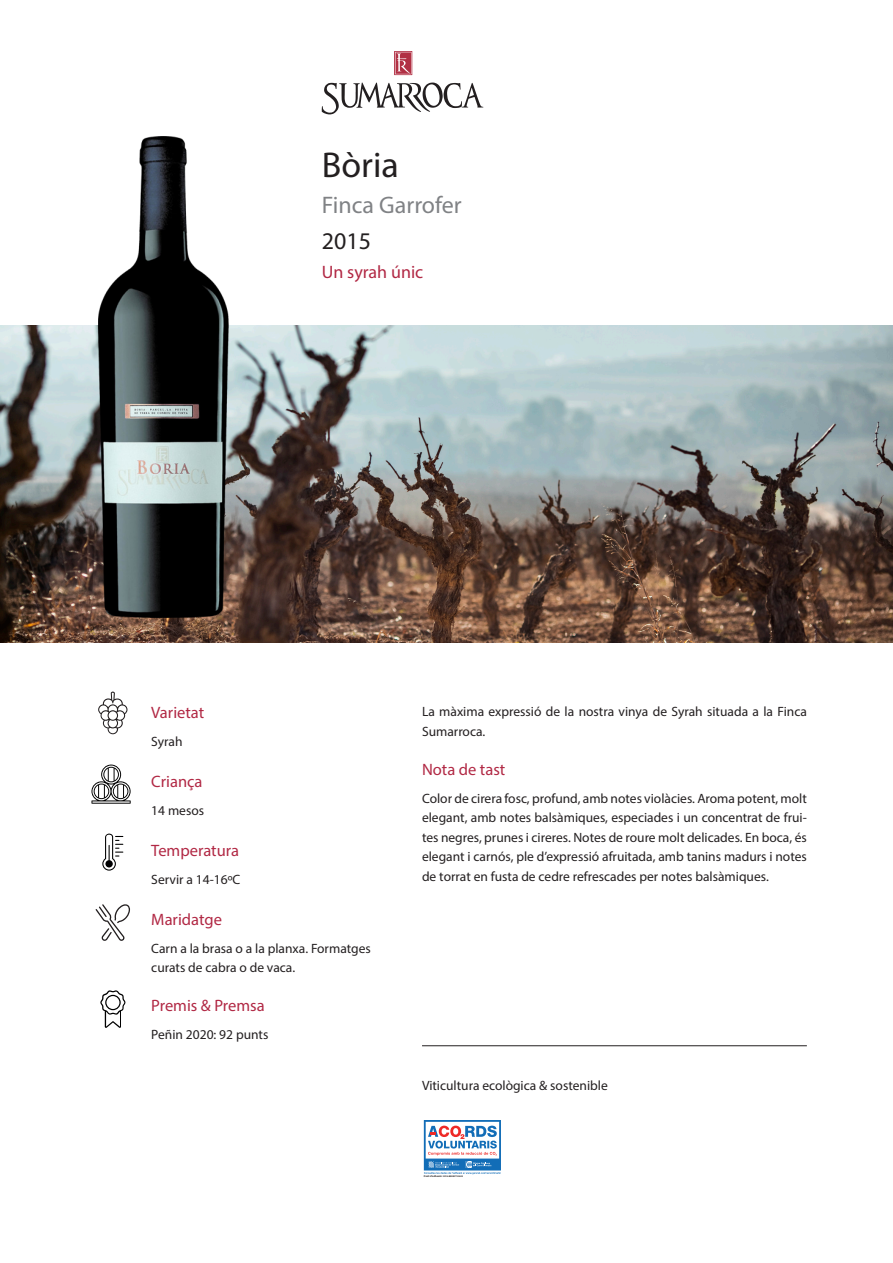
<style>
.page{position:relative;width:893px;height:1263px;background:#fff}
.page>*{position:absolute;margin:0;border:0;box-sizing:border-box;transform-origin:0 0}
.t1{font:36px "Myriad Pro";color:#231f20}
.t2{font:24px "Myriad Pro";color:#808285}
.t3{font:24px "Myriad Pro";color:#231f20}
.t4{font:18px "Myriad Pro";color:#b12844}
.t5{font:16.5px "Myriad Pro";color:#b12844}
.t6{font:13.5px/19.5px "Myriad Pro";color:#231f20}
.t7{font:700 2.1px "Arial";color:#231f20}
.s1{font-family:"Helvetica Neue LT Std";font-size:2.55px}
</style>
<div class="page">
<img style="left:0;top:325px;width:893px;height:317px">
<img style="left:86px;top:136px;width:153px;height:485px">
<svg style="left:98px;top:691px;width:29px;height:43px"></svg>
<svg style="left:96px;top:904px;width:34px;height:37px"></svg>
<svg style="left:102px;top:833px;width:21px;height:38px"></svg>
<hr style="left:422px;top:1045px;width:385px;height:1px;background:#231f20">
<svg style="left:322px;top:82px;width:161px;height:32px"></svg>
<svg style="left:394px;top:51px;width:18px;height:24px"></svg>
<svg style="left:91px;top:764px;width:40px;height:40px"></svg>
<svg style="left:100px;top:990px;width:25px;height:38px"></svg>
<svg style="left:424px;top:1120px;width:77px;height:54px"></svg>
<p class="t1" style="left:322px;top:143px;width:79px">Bòria</p>
<p class="t2" style="left:322px;top:190px;width:141px">Finca Garrofer</p>
<p class="t3" style="left:322px;top:226px;width:51px">2015</p>
<p class="t4" style="left:322px;top:261px;width:103px">Un syrah únic</p>
<p class="t5" style="left:151px;top:702px;width:55px">Varietat</p>
<p class="t6" style="left:151px;top:732px;width:33px">Syrah</p>
<p class="t5" style="left:151px;top:771px;width:53px">Criança</p>
<p class="t6" style="left:151px;top:800px;width:54px">14 mesos</p>
<p class="t5" style="left:151px;top:840px;width:89px">Temperatura</p>
<p class="t6" style="left:151px;top:869px;width:91px">Servir a 14-16ºC</p>
<p class="t5" style="left:151px;top:909px;width:72px">Maridatge</p>
<p class="t6" style="left:151px;top:938px;width:221px">Carn a la brasa o a la planxa. Formatges curats de cabra o de vaca.</p>
<p class="t5" style="left:151px;top:995px;width:115px">Premis &amp; Premsa</p>
<p class="t6" style="left:151px;top:1025px;width:119px">Peñin 2020: 92 punts</p>
<p class="t6" style="left:422px;top:701px;width:386px">La màxima expressió de la nostra vinya de Syrah situada a la Finca<br>Sumarroca.</p>
<p class="t5" style="left:422px;top:759px;width:85px">Nota de tast</p>
<p class="t6" style="left:422px;top:788px;width:386px;text-align:justify">Color de cirera fosc, profund, amb notes violàcies. Aroma potent, molt elegant, amb notes balsàmiques, especiades i un concentrat de frui&shy;tes negres, prunes i cireres. Notes de roure molt delicades. En boca, és elegant i carnós, ple d’expressió afruitada, amb tanins madurs i notes de torrat en fusta de cedre refrescades per notes balsàmiques.</p>
<p class="t6" style="left:422px;top:1075px;width:187px">Viticultura ecològica &amp; sostenible</p>
<p class="t7" style="left:424px;top:1174px;width:41px"><span class="s1">Codi d’adhesió:</span> 2016-B08807158-00</p>
</div>
